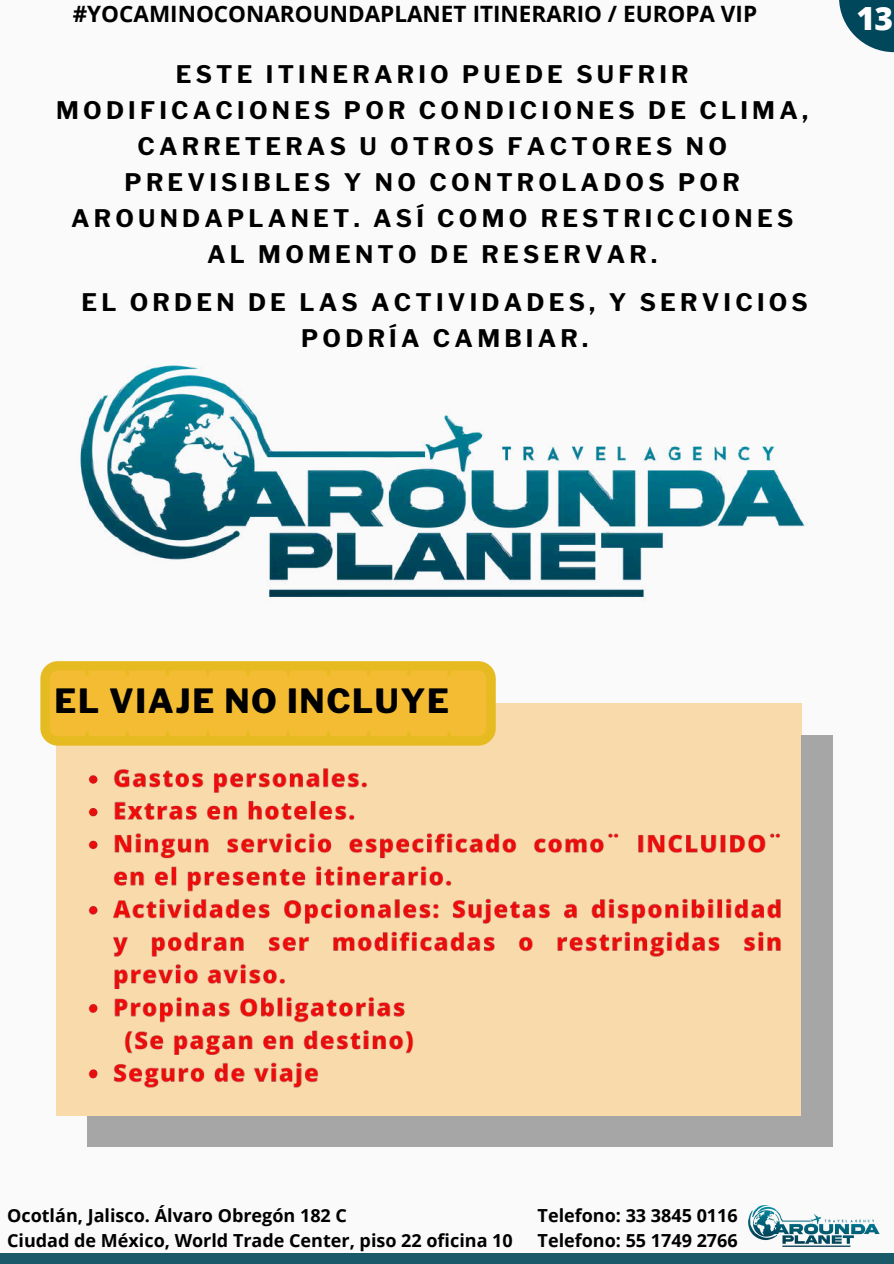
<style>
.page{position:relative;width:894px;height:1264px;background:#fff}
.page>*{position:absolute;margin:0;border:0;box-sizing:border-box;transform-origin:0 0}
.t1{font:800 33.15px "Libre Franklin";letter-spacing:.05em;color:#000}
.t2{font:800 31.95px "Open Sans";color:#fff}
.t3{font:700 24px/36px "Libre Franklin";letter-spacing:.175em;color:#000;text-align:center}
.t4{font:700 22.5px "Open Sans";color:#000}
.t5{font:700 18px/24.8px "Open Sans";color:#000}
</style>
<div class="page">
<div style="left:0;top:0;width:893px;height:1263px;background:#fafafa"></div>
<svg style="left:839px;top:0;width:54px;height:52px"></svg>
<div style="left:0;top:1252px;width:893px;height:11px;background:#1a5969"></div>
<img style="left:744px;top:1205px;width:141px;height:48px">
<div style="left:87px;top:1115px;width:714px;height:31px;background:#a6a6a6"></div>
<div style="left:801px;top:1115px;width:31px;height:31px;background:#a6a6a6"></div>
<div style="left:56px;top:734px;width:31px;height:381px;background:#f9daab"></div>
<div style="left:87px;top:734px;width:714px;height:381px;background:#f9daab"></div>
<div style="left:801px;top:734px;width:31px;height:381px;background:#a6a6a6"></div>
<div style="left:87px;top:703px;width:714px;height:31px;background:#f9daab"></div>
<svg style="left:40px;top:661px;width:455px;height:84px;background:#f0bc30"></svg>
<img style="left:88px;top:768px;width:693px;height:320px">
<img style="left:80px;top:365px;width:726px;height:232px">
<p class="t4" style="left:73px;top:-2px;width:685px">#YOCAMINOCONAROUNDAPLANET ITINERARIO / EUROPA VIP</p>
<p class="t3" style="left:56px;top:56px;width:753px">ESTE ITINERARIO PUEDE SUFRIR MODIFICACIONES POR CONDICIONES DE CLIMA, CARRETERAS U OTROS FACTORES NO PREVISIBLES Y NO CONTROLADOS POR AROUNDAPLANET. ASÍ COMO RESTRICCIONES AL MOMENTO DE RESERVAR.</p>
<p class="t3" style="left:81px;top:284px;width:727px">EL ORDEN DE LAS ACTIVIDADES, Y SERVICIOS<br>PODRÍA CAMBIAR.</p>
<h2 class="t2" style="left:856px;top:-4px;width:38px">13</h2>
<h1 class="t1" style="left:54px;top:681px;width:396px">EL VIAJE NO INCLUYE</h1>
<p class="t5" style="left:7px;top:1202px;width:507px">Ocotlán, Jalisco. Álvaro Obregón 182 C<br>Ciudad de México, World Trade Center, piso 22 oficina 10</p>
<p class="t5" style="left:537px;top:1202px;width:201px">Telefono: 33 3845 0116<br>Telefono: 55 1749 2766</p>
</div>
